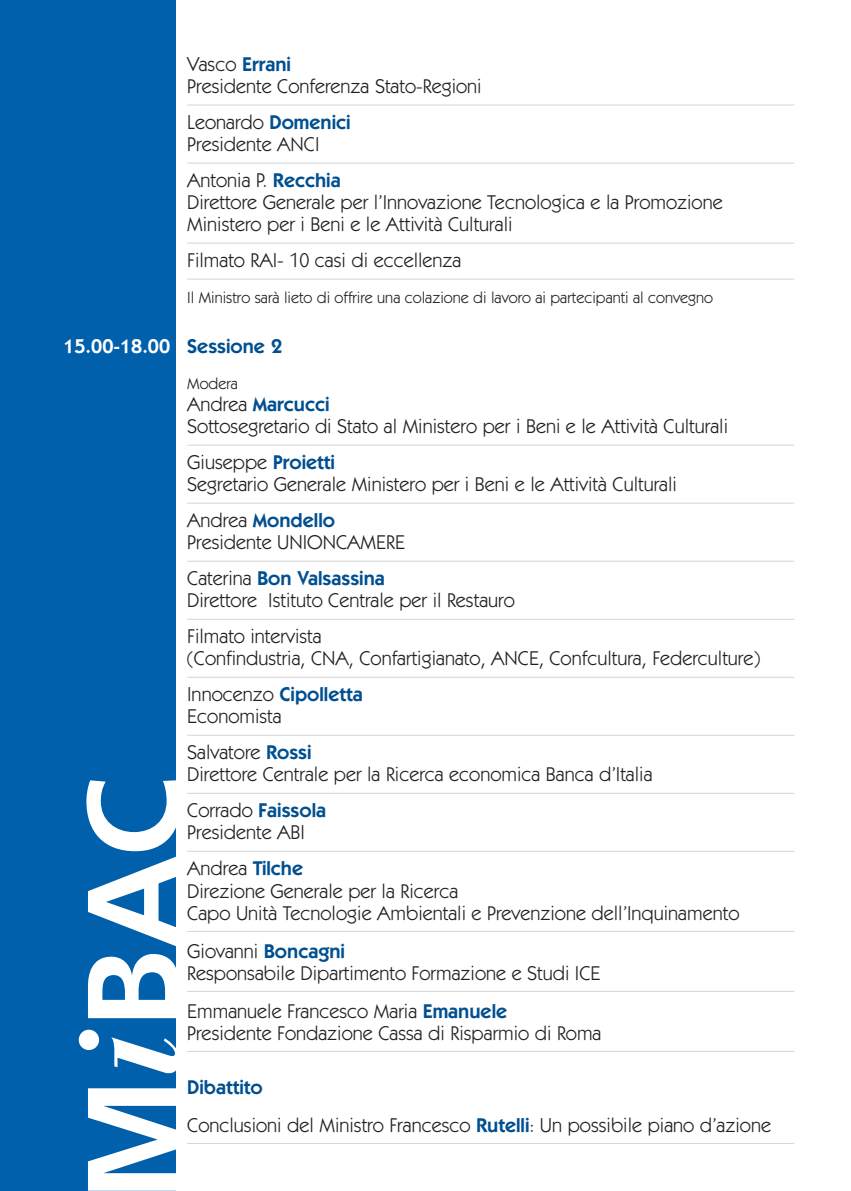
<style>
.page{position:relative;width:851px;height:1191px;background:#fff}
.page>*{position:absolute;margin:0;border:0;box-sizing:border-box;transform-origin:0 0}
.t1{font:20px/22px "Itc Kabel";color:#231f20}
.t2{font:600 20px "Itc Kabel";color:#fff}
.t3{font:16px "Itc Kabel";color:#231f20}
.s1{font-weight:600;color:#004f90}
.s2{color:#004f90}
</style>
<div class="page">
<div style="left:0;top:0;width:176px;height:1191px;background:#0160ac"></div>
<svg style="left:88px;top:1088px;width:88px;height:102px"></svg>
<div style="left:79px;top:1029px;width:20px;height:21px;background:#fff;border-radius:50%"></div>
<svg style="left:88px;top:954px;width:88px;height:64px"></svg>
<svg style="left:86px;top:780px;width:90px;height:167px"></svg>
<svg style="left:111px;top:1037px;width:65px;height:37px"></svg>
<hr style="left:187px;top:105px;width:607px;height:1px;background:#d4d5d7">
<hr style="left:187px;top:163px;width:607px;height:1px;background:#d4d5d7">
<hr style="left:187px;top:243px;width:607px;height:1px;background:#d4d5d7">
<hr style="left:187px;top:279px;width:607px;height:1px;background:#d4d5d7">
<hr style="left:187px;top:445px;width:607px;height:1px;background:#d4d5d7">
<hr style="left:187px;top:503px;width:607px;height:1px;background:#d4d5d7">
<hr style="left:187px;top:561px;width:607px;height:1px;background:#d4d5d7">
<hr style="left:187px;top:619px;width:607px;height:1px;background:#d4d5d7">
<hr style="left:187px;top:677px;width:607px;height:1px;background:#d4d5d7">
<hr style="left:187px;top:735px;width:607px;height:1px;background:#d4d5d7">
<hr style="left:187px;top:793px;width:607px;height:1px;background:#d4d5d7">
<hr style="left:187px;top:851px;width:607px;height:1px;background:#d4d5d7">
<hr style="left:187px;top:931px;width:607px;height:1px;background:#d4d5d7">
<hr style="left:187px;top:991px;width:607px;height:1px;background:#d4d5d7">
<hr style="left:187px;top:1051px;width:607px;height:1px;background:#d4d5d7">
<hr style="left:187px;top:1143px;width:607px;height:1px;background:#d4d5d7">
<p class="t1" style="left:187px;top:55px;width:296px">Vasco <span class="s1">Errani<br></span>Presidente Conferenza Stato-Regioni</p>
<p class="t1" style="left:187px;top:113px;width:165px">Leonardo <span class="s1">Domenici<br></span>Presidente ANCI</p>
<p class="t1" style="left:187px;top:171px;width:537px">Antonia P. <span class="s1">Recchia<br></span>Direttore Generale per l’Innovazione Tecnologica e la Promozione<br>Ministero per i Beni e le Attività Culturali</p>
<p class="t1" style="left:187px;top:251px;width:276px">Filmato RAI- 10 casi di eccellenza</p>
<p class="t3" style="left:187px;top:292px;width:527px">Il Ministro sarà lieto di offrire una colazione di lavoro ai partecipanti al convegno</p>
<p class="t2" style="left:63px;top:339px;width:220px">15.00-18.00 <span class="s2">Sessione 2</span></p>
<p class="t3" style="left:187px;top:378px;width:52px">Modera</p>
<p class="t1" style="left:187px;top:395px;width:542px">Andrea <span class="s1">Marcucci<br></span>Sottosegretario di Stato al Ministero per i Beni e le Attività Culturali</p>
<p class="t1" style="left:187px;top:453px;width:491px">Giuseppe <span class="s1">Proietti<br></span>Segretario Generale Ministero per i Beni e le Attività Culturali</p>
<p class="t1" style="left:187px;top:511px;width:219px">Andrea <span class="s1">Mondello<br></span>Presidente UNIONCAMERE</p>
<p class="t1" style="left:187px;top:569px;width:329px">Caterina <span class="s1">Bon Valsassina<br></span>Direttore Istituto Centrale per il Restauro</p>
<p class="t1" style="left:187px;top:627px;width:574px">Filmato intervista<br>(Confindustria, CNA, Confartigianato, ANCE, Confcultura, Federculture)</p>
<p class="t1" style="left:187px;top:685px;width:177px">Innocenzo <span class="s1">Cipolletta<br></span>Economista</p>
<p class="t1" style="left:187px;top:743px;width:467px">Salvatore <span class="s1">Rossi<br></span>Direttore Centrale per la Ricerca economica Banca d’Italia</p>
<p class="t1" style="left:187px;top:801px;width:140px">Corrado <span class="s1">Faissola<br></span>Presidente ABI</p>
<p class="t1" style="left:187px;top:859px;width:553px">Andrea <span class="s1">Tilche<br></span>Direzione Generale per la Ricerca<br>Capo Unità Tecnologie Ambientali e Prevenzione dell’Inquinamento</p>
<p class="t1" style="left:187px;top:941px;width:415px">Giovanni <span class="s1">Boncagni<br></span>Responsabile Dipartimento Formazione e Studi ICE</p>
<p class="t1" style="left:187px;top:1001px;width:416px">Emmanuele Francesco Maria <span class="s1">Emanuele<br></span>Presidente Fondazione Cassa di Risparmio di Roma</p>
<p class="t1" style="left:187px;top:1069px;width:585px;line-height:38px"><span class="s1">Dibattito<br></span>Conclusioni del Ministro Francesco <span class="s1">Rutelli</span>: Un possibile piano d’azione</p>
</div>
